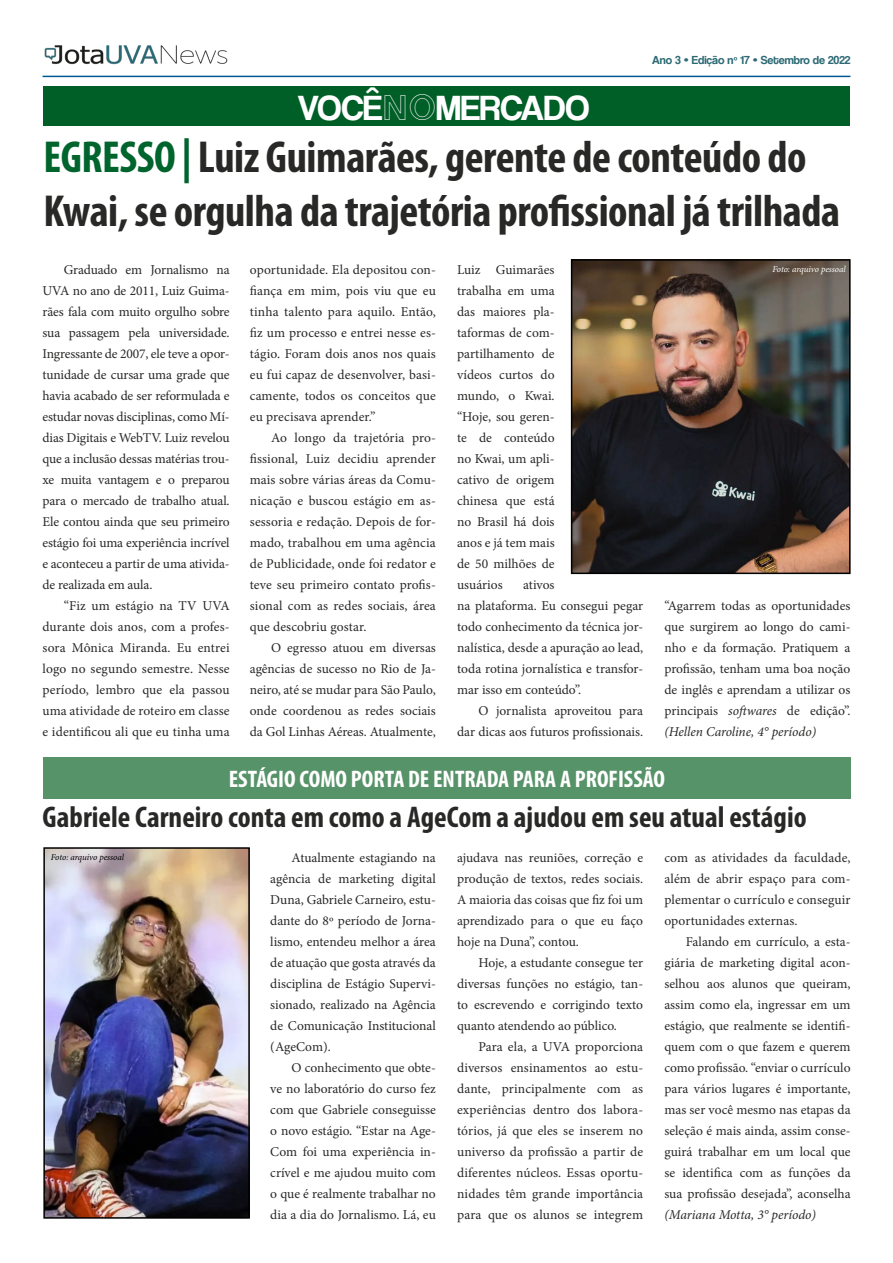
<style>
.page{position:relative;width:893px;height:1263px;background:#fff}
.page>*{position:absolute;margin:0;border:0;box-sizing:border-box;transform-origin:0 0}
.t1{font:700 condensed 45px/54px "Myriad Pro";letter-spacing:-.01em;color:#282827}
.t2{font:36px "Coolvetica Rg";color:#fff}
.t3{font:700 condensed 30px "Myriad Pro";color:#282827}
.t4{font:700 condensed 24px "Myriad Pro";color:#fff}
.t5{font:13.5px/21px "Minion Pro";color:#282827;text-align:justify}
.t6{font:italic 13.5px "Minion Pro";letter-spacing:-.005em;color:#282827}
.t7{font:12px "Coolvetica Rg";color:#2d6a75}
.t8{font:italic 9px "Minion Pro";letter-spacing:-.01em;color:#000}
.t9{font:italic 9px "Minion Pro";letter-spacing:-.01em;color:#fff}
.s1{font-family:"Arena Outline"}
.s2{color:#00642d}
.s3{font-style:italic}
</style>
<div class="page">
<hr style="left:43px;top:76px;width:807px;height:1px;background:#005b95">
<img style="left:44px;top:45px;width:184px;height:20px">
<div style="left:43px;top:86px;width:807px;height:40px;background:#005f27"></div>
<div style="left:43px;top:757px;width:807px;height:42px;background:#579368"></div>
<img style="left:46px;top:850px;width:201px;height:366px">
<div style="left:43px;top:847px;width:207px;height:372px;border:2px solid #000"></div>
<img style="left:574px;top:262px;width:274px;height:309px">
<div style="left:571px;top:259px;width:280px;height:315px;border:2px solid #000"></div>
<h2 class="t2" style="left:298px;top:86px;width:293px">VOCÊ<span class="s1">NO</span>MERCADO</h2>
<p class="t7" style="left:652px;top:52px;width:200px">Ano 3 • Edição nº 17 • Setembro de 2022</p>
<h1 class="t1" style="left:43px;top:129px;width:798px"><span class="s2">EGRESSO |</span> Luiz Guimarães, gerente de conteúdo do<br>Kwai, se orgulha da trajetória profissional já trilhada</h1>
<p class="t5" style="left:43px;top:259px;width:189px;text-indent:21px">Graduado em Jornalismo na UVA no ano de 2011, Luiz Guima&shy;rães fala com muito orgulho sobre sua passagem pela universidade.<br>Ingressante de 2007, ele teve a opor&shy;tunidade de cursar uma grade que havia acabado de ser reformulada e estudar novas disciplinas, como Mí&shy;dias Digitais e WebTV. Luiz revelou que a inclusão dessas matérias trou&shy;xe muita vantagem e o preparou para o mercado de trabalho atual.<br>Ele contou ainda que seu primeiro estágio foi uma experiência incrível e aconteceu a partir de uma ativida&shy;de realizada em aula.</p>
<p class="t5" style="left:43px;top:595px;width:189px;text-indent:21px">“Fiz um estágio na TV UVA durante dois anos, com a profes&shy;sora Mônica Miranda. Eu entrei logo no segundo semestre. Nesse período, lembro que ela passou uma atividade de roteiro em classe e identificou ali que eu tinha uma</p>
<p class="t5" style="left:250px;top:259px;width:188px">oportunidade. Ela depositou con&shy;fiança em mim, pois viu que eu tinha talento para aquilo. Então, fiz um processo e entrei nesse es&shy;tágio. Foram dois anos nos quais eu fui capaz de desenvolver, basi&shy;camente, todos os conceitos que eu precisava aprender.”</p>
<p class="t5" style="left:250px;top:427px;width:188px;text-indent:21px">Ao longo da trajetória pro&shy;fissional, Luiz decidiu aprender mais sobre várias áreas da Comu&shy;nicação e buscou estágio em as&shy;sessoria e redação. Depois de for&shy;mado, trabalhou em uma agência de Publicidade, onde foi redator e teve seu primeiro contato profis&shy;sional com as redes sociais, área que descobriu gostar.</p>
<p class="t5" style="left:250px;top:637px;width:188px;text-indent:21px">O egresso atuou em diversas agências de sucesso no Rio de Ja&shy;neiro, até se mudar para São Paulo, onde coordenou as redes sociais da Gol Linhas Aéreas. Atualmente,</p>
<p class="t5" style="left:457px;top:259px;width:99px">Luiz Guimarães trabalha em uma das maiores pla&shy;taformas de com&shy;partilhamento de vídeos curtos do mundo, o Kwai. “Hoje, sou geren&shy;te de conteúdo no Kwai, um apli&shy;cativo de origem chinesa que está no Brasil há dois anos e já tem mais de 50 milhões de usuários</p>
<p class="t9" style="left:772px;top:263px;width:75px">Foto: arquivo pessoal</p>
<p class="t5" style="left:457px;top:574px;width:188px;text-align:left;text-indent:66px">ativos<br>na plataforma. Eu consegui pegar todo conhecimento da técnica jor&shy;nalística, desde a apuração ao lead, toda rotina jornalística e transfor&shy;mar isso em conteúdo”.</p>
<p class="t5" style="left:457px;top:700px;width:188px;text-align:right">O jornalista aproveitou para dar dicas aos futuros profissionais.</p>
<p class="t5" style="left:664px;top:595px;width:188px">“Agarrem todas as oportunidades que surgirem ao longo do cami&shy;nho e da formação. Pratiquem a profissão, tenham uma boa noção de inglês e aprendam a utilizar os principais <span class="s3">softwares</span> de edição”. <span class="s3">(Hellen Caroline, 4° período)</span></p>
<h3 class="t4" style="left:229px;top:764px;width:438px">ESTÁGIO COMO PORTA DE ENTRADA PARA A PROFISSÃO</h3>
<h3 class="t3" style="left:43px;top:798px;width:766px">Gabriele Carneiro conta em como a AgeCom a ajudou em seu atual estágio</h3>
<p class="t8" style="left:51px;top:851px;width:75px">Foto: arquivo pessoal</p>
<p class="t5" style="left:664px;top:847px;width:188px">com as atividades da faculdade, além de abrir espaço para com&shy;plementar o currículo e conseguir oportunidades externas.</p>
<p class="t5" style="left:664px;top:931px;width:188px;text-indent:21px">Falando em currículo, a esta&shy;giária de marketing digital acon&shy;selhou aos alunos que queiram, assim como ela, ingressar em um estágio, que realmente se identifi&shy;quem com o que fazem e querem como profissão. “enviar o currículo para vários lugares é importante, mas ser você mesmo nas etapas da seleção é mais ainda, assim conse&shy;guirá trabalhar em um local que se identifica com as funções da sua profissão desejada”, aconselha</p>
<p class="t6" style="left:664px;top:1205px;width:153px">(Mariana Motta, 3° período)</p>
<p class="t5" style="left:270px;top:847px;width:167px;text-indent:21px">Atualmente estagiando na agência de marketing digital Duna, Gabriele Carneiro, estu&shy;dante do 8º período de Jorna&shy;lismo, entendeu melhor a área de atuação que gosta através da disciplina de Estágio Supervi&shy;sionado, realizado na Agência de Comunicação Institucional (AgeCom).</p>
<p class="t5" style="left:270px;top:1057px;width:167px;text-indent:21px">O conhecimento que obte&shy;ve no laboratório do curso fez com que Gabriele conseguisse o novo estágio. “Estar na Age-Com foi uma experiência in&shy;crível e me ajudou muito com o que é realmente trabalhar no dia a dia do Jornalismo. Lá, eu</p>
<p class="t5" style="left:457px;top:847px;width:188px">ajudava nas reuniões, correção e produção de textos, redes sociais.<br>A maioria das coisas que fiz foi um aprendizado para o que eu faço hoje na Duna”, contou.</p>
<p class="t5" style="left:457px;top:952px;width:188px;text-indent:21px">Hoje, a estudante consegue ter diversas funções no estágio, tan&shy;to escrevendo e corrigindo texto quanto atendendo ao público.</p>
<p class="t5" style="left:457px;top:1036px;width:188px;text-indent:21px">Para ela, a UVA proporciona diversos ensinamentos ao estu&shy;dante, principalmente com as experiências dentro dos labora&shy;tórios, já que eles se inserem no universo da profissão a partir de diferentes núcleos. Essas oportu&shy;nidades têm grande importância para que os alunos se integrem</p>
</div>
